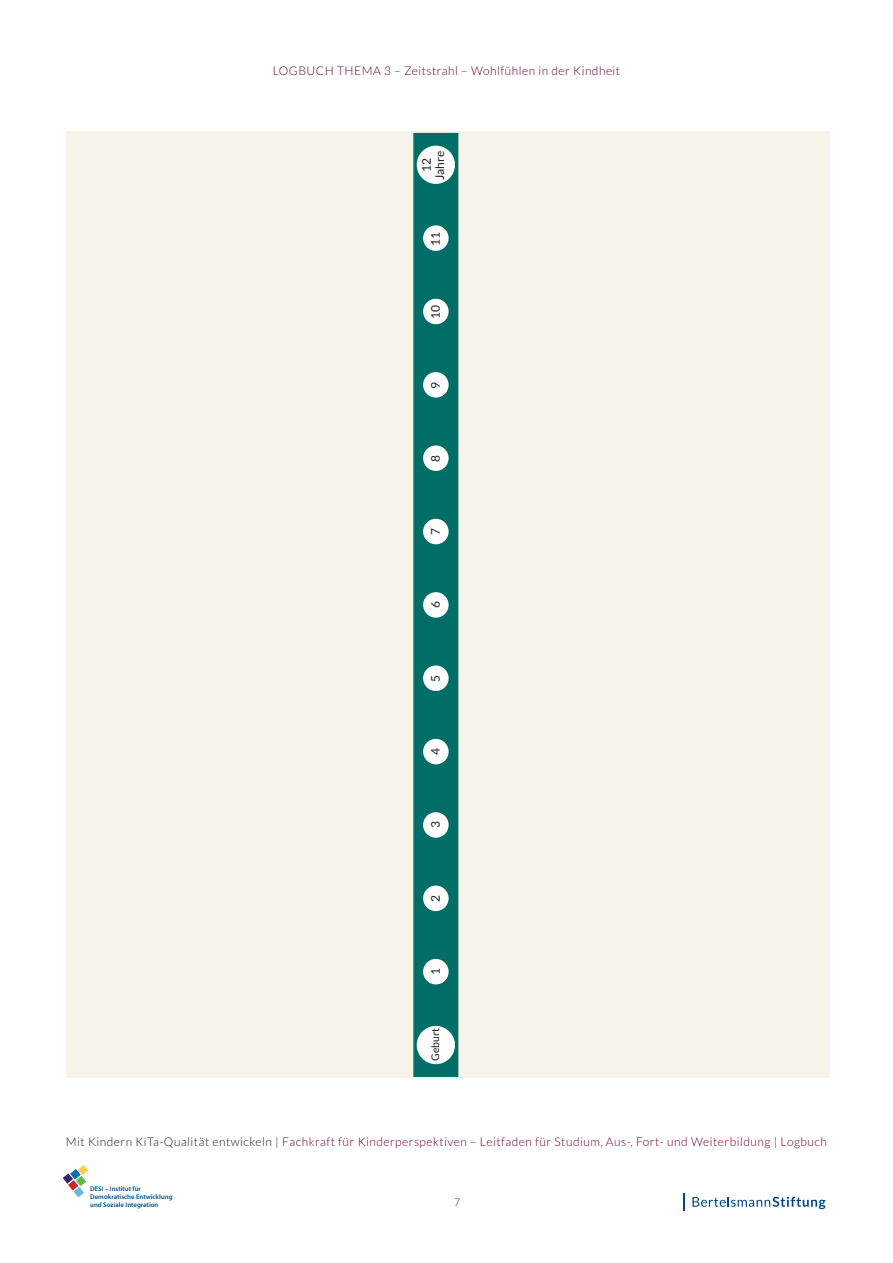
<style>
.page{position:relative;width:893px;height:1263px;background:#fff}
.page>*{position:absolute;margin:0;border:0;box-sizing:border-box;transform-origin:0 0}
.t1{font:300 12px "Lato";letter-spacing:.04em;color:#71002f}
.fließ{font:12px "Lato";color:#231f20}
.fließ-2{font:10.5px "Lato";color:#231f20}
.t2{font:300 10.5px "Lato";color:#231f20}
.t3{font:600 6.75px/8.1px "Myriad Pro";color:#005088}
.s1{color:#231f20}
</style>
<div class="page">
<div style="left:66px;top:132px;width:763px;height:946px;background:#f6f3ea"></div>
<svg style="left:692px;top:1197px;width:133px;height:12px"></svg>
<svg style="left:684px;top:1193px;width:1px;height:17px"></svg>
<svg style="left:63px;top:1165px;width:25px;height:32px"></svg>
<div style="left:413px;top:133px;width:45px;height:944px;background:#006d67"></div>
<div style="left:417px;top:1026px;width:38px;height:38px;background:#fff;border-radius:50%"></div>
<div style="left:423px;top:739px;width:26px;height:25px;background:#fff;border-radius:50%"></div>
<div style="left:423px;top:445px;width:26px;height:26px;background:#fff;border-radius:50%"></div>
<div style="left:423px;top:885px;width:26px;height:26px;background:#fff;border-radius:50%"></div>
<div style="left:423px;top:592px;width:26px;height:26px;background:#fff;border-radius:50%"></div>
<div style="left:423px;top:225px;width:26px;height:26px;background:#fff;border-radius:50%"></div>
<div style="left:423px;top:959px;width:26px;height:25px;background:#fff;border-radius:50%"></div>
<div style="left:423px;top:665px;width:26px;height:26px;background:#fff;border-radius:50%"></div>
<div style="left:423px;top:299px;width:26px;height:25px;background:#fff;border-radius:50%"></div>
<div style="left:423px;top:372px;width:26px;height:26px;background:#fff;border-radius:50%"></div>
<div style="left:423px;top:812px;width:26px;height:26px;background:#fff;border-radius:50%"></div>
<div style="left:423px;top:519px;width:26px;height:25px;background:#fff;border-radius:50%"></div>
<div style="left:417px;top:146px;width:38px;height:38px;background:#fff;border-radius:50%"></div>
<p class="t1" style="left:273px;top:64px;width:349px">LOGBUCH THEMA 3 – Zeitstrahl – Wohlfühlen in der Kindheit</p>
<p class="fließ" style="left:420px;top:172px;width:15px;rotate:-90deg">12</p>
<p class="fließ" style="left:433px;top:180px;width:31px;rotate:-90deg">Jahre</p>
<p class="fließ" style="left:429px;top:246px;width:15px;rotate:-90deg">11</p>
<p class="fließ" style="left:429px;top:319px;width:15px;rotate:-90deg">10</p>
<p class="fließ" style="left:429px;top:389px;width:8px;rotate:-90deg">9</p>
<p class="fließ" style="left:429px;top:462px;width:8px;rotate:-90deg">8</p>
<p class="fließ" style="left:429px;top:535px;width:8px;rotate:-90deg">7</p>
<p class="fließ" style="left:429px;top:608px;width:8px;rotate:-90deg">6</p>
<p class="fließ" style="left:429px;top:682px;width:8px;rotate:-90deg">5</p>
<p class="fließ" style="left:429px;top:755px;width:8px;rotate:-90deg">4</p>
<p class="fließ" style="left:429px;top:828px;width:8px;rotate:-90deg">3</p>
<p class="fließ" style="left:429px;top:901px;width:8px;rotate:-90deg">2</p>
<p class="fließ" style="left:429px;top:975px;width:8px;rotate:-90deg">1</p>
<p class="fließ-2" style="left:429px;top:1061px;width:35px;rotate:-90deg">Geburt</p>
<p class="t1" style="left:66px;top:1135px;width:763px"><span class="s1">Mit Kindern KiTa-Qualität entwickeln |</span> Fachkraft für Kinderperspektiven – Leitfaden für Studium, Aus-, Fort- und Weiterbildung | Logbuch</p>
<p class="t3" style="left:90px;top:1184px;width:84px">DESI – Institut für<br>Demokratische Entwicklung und Soziale Integration</p>
<p class="t2" style="left:454px;top:1197px;width:8px">7</p>
</div>
